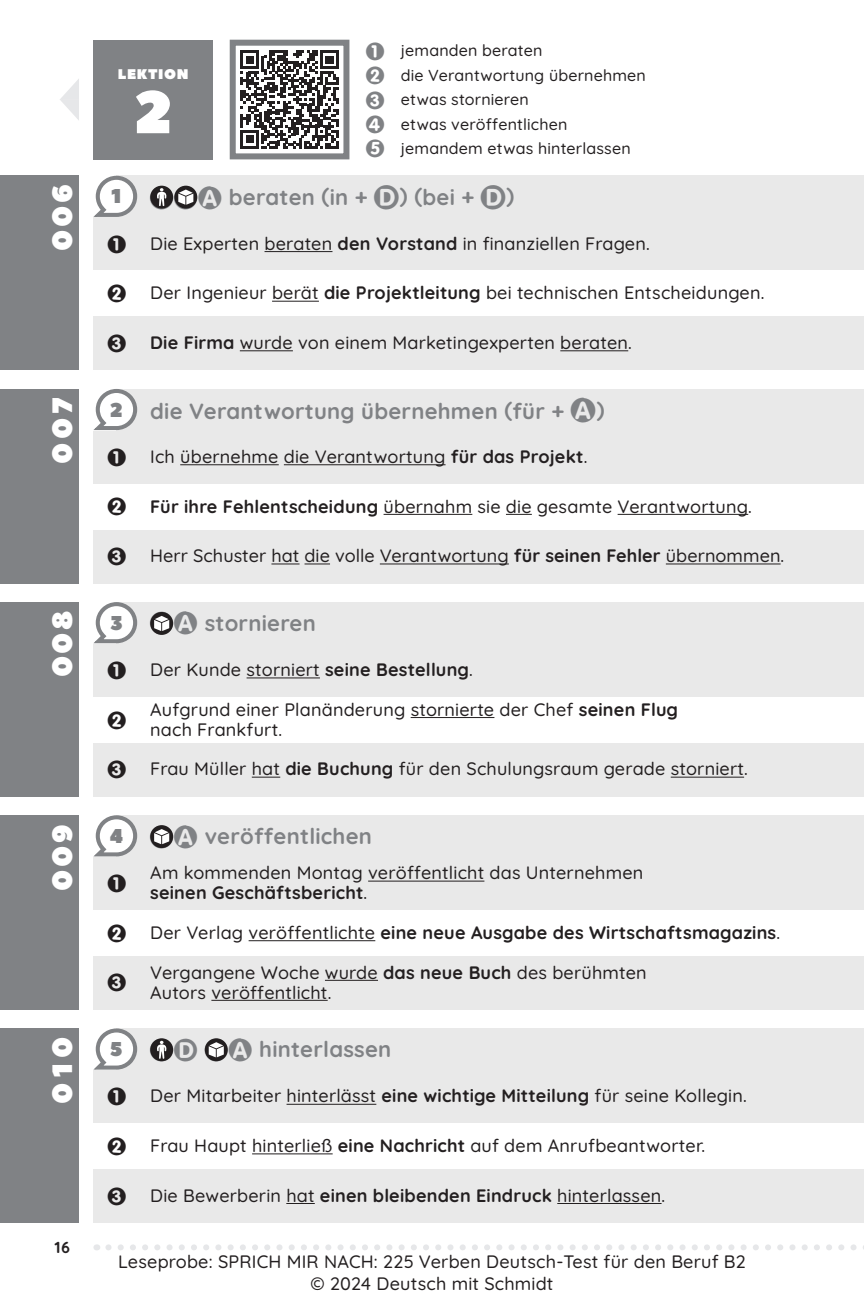
<style>
.page{position:relative;width:864px;height:1296px;background:#fff}
.page>*{position:absolute;margin:0;border:0;box-sizing:border-box;transform-origin:0 0}
.t1{font:60px "Peace Sans";color:#fff}
.t2{font:28px "Peace Sans";letter-spacing:.095em;color:#fff}
.t3{font:700 22px "Quicksand";letter-spacing:.01em;color:#808285}
.t4{font:22px "Circled";color:#231f20}
.t5{font:22px/24.4px "Circled";color:#808285;text-align:justify}
.t6{font:20px "Peace Sans";color:#808285}
.t7{font:500 18px/20px "Quicksand";letter-spacing:.01em;color:#231f20}
.t8{font:700 18px "Quicksand";letter-spacing:.01em;color:#231f20}
.t9{font:500 16px/24.4px "Quicksand";letter-spacing:.01em;color:#231f20}
.t10{font:700 16px "Quicksand";color:#231f20}
.t11{font:14px "Peace Sans";letter-spacing:.05em;color:#fff}
.s1{font-family:"Circled";font-weight:400;font-size:28px}
.s2{font-family:"Circled";font-weight:400;font-size:30px}
.s3{font-weight:700}
.s4{font-weight:500}
</style>
<div class="page">
<div style="left:93px;top:40px;width:120px;height:119px;background:#808285"></div>
<svg style="left:108px;top:1244px;width:756px;height:6px"></svg>
<div style="left:93px;top:176px;width:771px;height:194px;background:#e9e9e9"></div>
<div style="left:93px;top:271px;width:57px;height:45px;background:#fff"></div>
<div style="left:150px;top:271px;width:714px;height:45px;background:#fff"></div>
<div style="left:0;top:176px;width:79px;height:194px;background:#808285"></div>
<svg style="left:93px;top:175px;width:45px;height:42px;background:#d9d9da"></svg>
<div style="left:93px;top:1028px;width:771px;height:195px;background:#e9e9e9"></div>
<div style="left:93px;top:1123px;width:57px;height:46px;background:#fff"></div>
<div style="left:150px;top:1123px;width:714px;height:46px;background:#fff"></div>
<div style="left:0;top:1028px;width:79px;height:195px;background:#808285"></div>
<svg style="left:93px;top:1028px;width:45px;height:42px;background:#d9d9da"></svg>
<div style="left:93px;top:815px;width:771px;height:194px;background:#e9e9e9"></div>
<div style="left:93px;top:910px;width:57px;height:46px;background:#fff"></div>
<div style="left:150px;top:910px;width:714px;height:46px;background:#fff"></div>
<div style="left:0;top:815px;width:79px;height:194px;background:#808285"></div>
<svg style="left:93px;top:815px;width:45px;height:42px;background:#d9d9da"></svg>
<div style="left:93px;top:602px;width:771px;height:194px;background:#e9e9e9"></div>
<div style="left:93px;top:697px;width:57px;height:45px;background:#fff"></div>
<div style="left:150px;top:697px;width:714px;height:45px;background:#fff"></div>
<div style="left:0;top:602px;width:79px;height:194px;background:#808285"></div>
<svg style="left:93px;top:602px;width:45px;height:42px;background:#d9d9da"></svg>
<div style="left:93px;top:389px;width:771px;height:194px;background:#e9e9e9"></div>
<div style="left:93px;top:484px;width:57px;height:45px;background:#fff"></div>
<div style="left:150px;top:484px;width:714px;height:45px;background:#fff"></div>
<div style="left:0;top:389px;width:79px;height:194px;background:#808285"></div>
<svg style="left:93px;top:389px;width:45px;height:42px"></svg>
<svg style="left:60px;top:79px;width:19px;height:41px"></svg>
<svg style="left:240px;top:50px;width:99px;height:99px"></svg>
<div style="left:230px;top:40px;width:119px;height:119px;border:6px solid #808285"></div>
<hr style="left:265px;top:251px;width:67px;height:1px;background:#231f20">
<hr style="left:272px;top:301px;width:47px;height:1px;background:#231f20">
<hr style="left:240px;top:350px;width:53px;height:1px;background:#231f20">
<hr style="left:560px;top:350px;width:68px;height:1px;background:#231f20">
<hr style="left:287px;top:1104px;width:89px;height:1px;background:#231f20">
<hr style="left:252px;top:1153px;width:81px;height:1px;background:#231f20">
<svg style="left:286px;top:1203px;width:29px;height:1px"></svg>
<hr style="left:557px;top:1203px;width:105px;height:1px;background:#231f20">
<hr style="left:368px;top:881px;width:116px;height:1px;background:#231f20">
<hr style="left:249px;top:940px;width:126px;height:1px;background:#231f20">
<hr style="left:325px;top:980px;width:53px;height:1px;background:#231f20">
<hr style="left:211px;top:1000px;width:117px;height:1px;background:#231f20">
<hr style="left:247px;top:677px;width:73px;height:1px;background:#231f20">
<hr style="left:411px;top:717px;width:83px;height:1px;background:#231f20">
<svg style="left:252px;top:777px;width:28px;height:1px"></svg>
<hr style="left:671px;top:777px;width:73px;height:1px;background:#231f20">
<hr style="left:180px;top:464px;width:99px;height:1px;background:#231f20">
<hr style="left:284px;top:464px;width:162px;height:1px;background:#231f20">
<hr style="left:384px;top:514px;width:88px;height:1px;background:#231f20">
<svg style="left:506px;top:514px;width:26px;height:1px"></svg>
<hr style="left:618px;top:514px;width:130px;height:1px;background:#231f20">
<svg style="left:271px;top:564px;width:59px;height:1px"></svg>
<hr style="left:380px;top:564px;width:129px;height:1px;background:#231f20">
<hr style="left:666px;top:564px;width:115px;height:1px;background:#231f20">
<svg style="left:174px;top:186px;width:23px;height:23px"></svg>
<svg style="left:178px;top:190px;width:15px;height:15px"></svg>
<div style="left:150px;top:1038px;width:23px;height:23px;background:#231f20;border-radius:50%"></div>
<svg style="left:157px;top:1041px;width:10px;height:18px"></svg>
<div style="left:150px;top:186px;width:23px;height:23px;background:#231f20;border-radius:50%"></div>
<svg style="left:157px;top:188px;width:10px;height:18px"></svg>
<svg style="left:150px;top:612px;width:23px;height:23px"></svg>
<svg style="left:154px;top:616px;width:15px;height:15px"></svg>
<svg style="left:150px;top:825px;width:23px;height:23px"></svg>
<svg style="left:154px;top:829px;width:15px;height:15px"></svg>
<svg style="left:205px;top:1038px;width:23px;height:23px"></svg>
<svg style="left:209px;top:1042px;width:15px;height:15px"></svg>
<h2 class="t2" style="left:43px;top:251px;width:68px;rotate:-90deg">006</h2>
<h2 class="t2" style="left:43px;top:464px;width:68px;rotate:-90deg">007</h2>
<h2 class="t2" style="left:43px;top:677px;width:68px;rotate:-90deg">008</h2>
<h2 class="t2" style="left:43px;top:891px;width:68px;rotate:-90deg">009</h2>
<h2 class="t2" style="left:43px;top:1104px;width:68px;rotate:-90deg">010</h2>
<p class="t10" style="left:54px;top:1235px;width:17px">16</p>
<p class="t11" style="left:118px;top:64px;width:72px">LEKTION</p>
<h1 class="t1" style="left:134px;top:72px;width:41px">2</h1>
<p class="t5" style="left:366px;top:40px;width:20px">1<br>2<br>3<br>4<br>5</p>
<p class="t9" style="left:401px;top:37px;width:247px">jemanden beraten<br>die Verantwortung übernehmen etwas stornieren<br>etwas veröffentlichen jemandem etwas hinterlassen</p>
<p class="t6" style="left:112px;top:183px;width:11px">1</p>
<p class="t4" style="left:108px;top:232px;width:20px">1</p>
<p class="t4" style="left:108px;top:282px;width:20px">2</p>
<p class="t4" style="left:108px;top:331px;width:20px">3</p>
<p class="t6" style="left:110px;top:396px;width:15px">2</p>
<p class="t4" style="left:108px;top:445px;width:20px">1</p>
<p class="t4" style="left:108px;top:495px;width:20px">2</p>
<p class="t4" style="left:108px;top:545px;width:20px">3</p>
<p class="t6" style="left:110px;top:609px;width:14px">3</p>
<p class="t4" style="left:108px;top:658px;width:20px">1</p>
<p class="t4" style="left:108px;top:708px;width:20px">2</p>
<p class="t4" style="left:108px;top:758px;width:20px">3</p>
<p class="t6" style="left:110px;top:823px;width:15px">4</p>
<p class="t4" style="left:108px;top:872px;width:20px">1</p>
<p class="t4" style="left:108px;top:921px;width:20px">2</p>
<p class="t4" style="left:108px;top:971px;width:20px">3</p>
<p class="t6" style="left:110px;top:1036px;width:14px">5</p>
<p class="t4" style="left:108px;top:1085px;width:20px">1</p>
<p class="t4" style="left:108px;top:1134px;width:20px">2</p>
<p class="t4" style="left:108px;top:1184px;width:20px">3</p>
<p class="t3" style="left:150px;top:179px;width:366px"><span class="s1">XXA</span> beraten (in + <span class="s2">D</span>) (bei + <span class="s2">D</span>)</p>
<p class="t7" style="left:150px;top:232px;width:501px">Die Experten beraten <span class="s3">den Vorstand</span> in finanziellen Fragen.</p>
<p class="t7" style="left:150px;top:281px;width:616px">Der Ingenieur berät <span class="s3">die Projektleitung</span> bei technischen Entscheidungen.</p>
<p class="t7" style="left:150px;top:331px;width:483px"><span class="s3">Die Firma</span> wurde von einem Marketingexperten beraten.</p>
<p class="t3" style="left:150px;top:393px;width:456px">die Verantwortung übernehmen (für + <span class="s2">A</span>)</p>
<p class="t7" style="left:150px;top:445px;width:439px">Ich übernehme die Verantwortung <span class="s3">für das Projekt</span>.</p>
<p class="t7" style="left:150px;top:494px;width:603px"><span class="s3">Für ihre Fehlentscheidung</span> übernahm sie die gesamte Verantwortung.</p>
<p class="t7" style="left:150px;top:544px;width:636px">Herr Schuster hat die volle Verantwortung <span class="s3">für seinen Fehler</span> übernommen.</p>
<p class="t3" style="left:150px;top:605px;width:167px"><span class="s1">XA</span> stornieren</p>
<p class="t7" style="left:150px;top:658px;width:324px">Der Kunde storniert <span class="s3">seine Bestellung</span>.</p>
<p class="t7" style="left:150px;top:698px;width:529px">Aufgrund einer Planänderung stornierte der Chef <span class="s3">seinen Flug </span>nach Frankfurt.</p>
<p class="t7" style="left:150px;top:757px;width:599px">Frau Müller hat <span class="s3">die Buchung</span> für den Schulungsraum gerade storniert.</p>
<p class="t3" style="left:150px;top:818px;width:223px"><span class="s1">XA</span> veröffentlichen</p>
<p class="t7" style="left:150px;top:861px;width:495px">Am kommenden Montag veröffentlicht das Unternehmen <span class="s3">seinen Geschäftsbericht</span>.</p>
<p class="t8" style="left:150px;top:918px;width:631px"><span class="s4">Der Verlag veröffentlichte</span> eine neue Ausgabe des Wirtschaftsmagazins<span class="s4">.</span></p>
<p class="t7" style="left:150px;top:960px;width:498px">Vergangene Woche wurde <span class="s3">das neue Buch</span> des berühmten<br>Autors veröffentlicht.</p>
<p class="t3" style="left:150px;top:1031px;width:243px"><span class="s1">XD XA</span> hinterlassen</p>
<p class="t7" style="left:150px;top:1084px;width:598px">Der Mitarbeiter hinterlässt <span class="s3">eine wichtige Mitteilung</span> für seine Kollegin.</p>
<p class="t7" style="left:150px;top:1134px;width:556px">Frau Haupt hinterließ <span class="s3">eine Nachricht</span> auf dem Anrufbeantworter.</p>
<p class="t7" style="left:150px;top:1184px;width:516px">Die Bewerberin hat <span class="s3">einen bleibenden Eindruck</span> hinterlassen.</p>
<p class="t7" style="left:118px;top:1249px;width:629px;line-height:21.6px;text-align:center">Leseprobe: SPRICH MIR NACH: 225 Verben Deutsch-Test für den Beruf B2 © 2024 Deutsch mit Schmidt</p>
</div>
